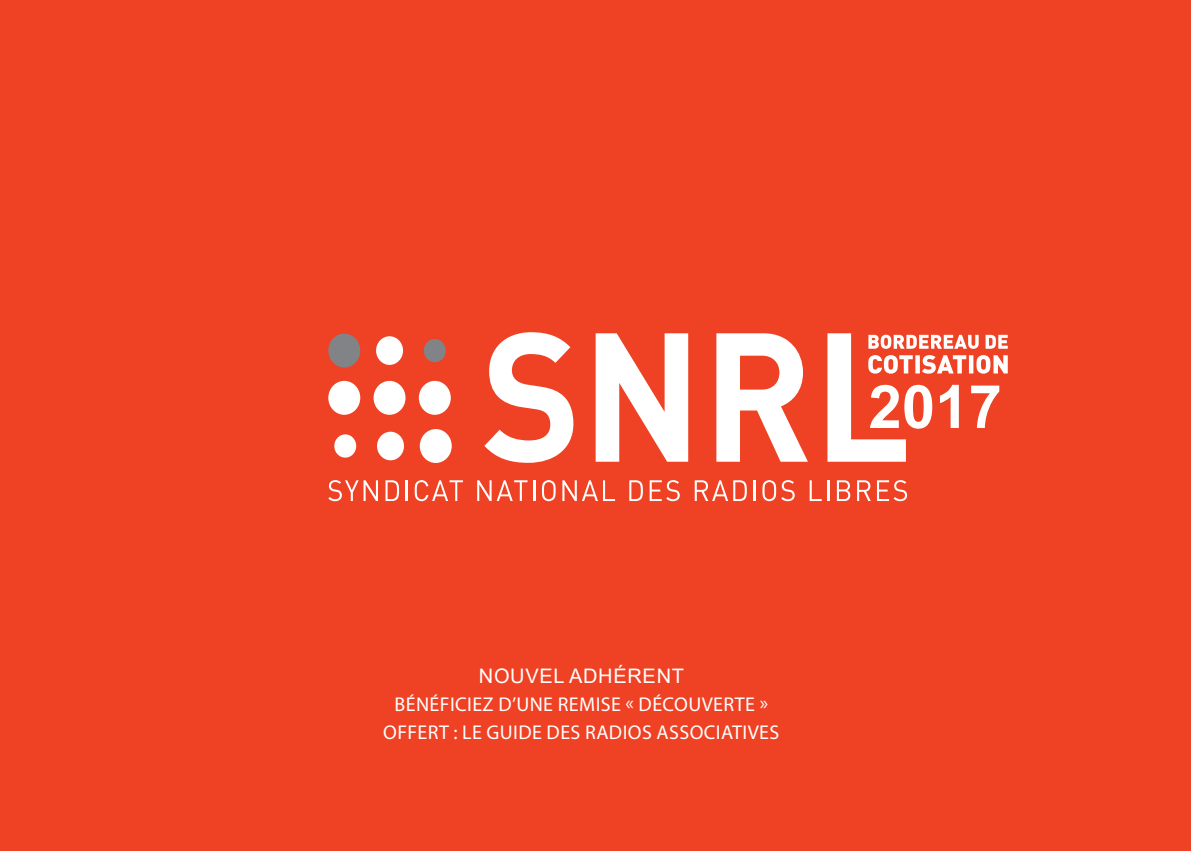
<style>
.page{position:relative;width:1191px;height:851px;background:#fff}
.page>*{position:absolute;margin:0;border:0;box-sizing:border-box;transform-origin:0 0}
.t1{font:700 60px "Arial";color:#fff}
.t2{font:20px/28px "Myriad Pro";letter-spacing:.02em;color:#fff;text-align:center}
.t3{font:20px "Arial";letter-spacing:.035em;color:#fff}
</style>
<div class="page">
<div style="left:0;top:0;width:1191px;height:850px;background:#ef4123"></div>
<div style="left:328px;top:333px;width:32px;height:34px;background:#828386;border-radius:50%"></div>
<div style="left:424px;top:339px;width:22px;height:23px;background:#828386;border-radius:50%"></div>
<div style="left:376px;top:336px;width:27px;height:29px;background:#fff;border-radius:50%"></div>
<div style="left:420px;top:429px;width:32px;height:34px;background:#fff;border-radius:50%"></div>
<div style="left:377px;top:431px;width:27px;height:29px;background:#fff;border-radius:50%"></div>
<div style="left:334px;top:434px;width:22px;height:23px;background:#fff;border-radius:50%"></div>
<div style="left:328px;top:381px;width:32px;height:34px;background:#fff;border-radius:50%"></div>
<div style="left:373px;top:381px;width:32px;height:34px;background:#fff;border-radius:50%"></div>
<div style="left:419px;top:381px;width:32px;height:34px;background:#fff;border-radius:50%"></div>
<svg style="left:484px;top:332px;width:89px;height:130px"></svg>
<svg style="left:595px;top:333px;width:93px;height:128px"></svg>
<svg style="left:716px;top:333px;width:92px;height:128px"></svg>
<svg style="left:328px;top:480px;width:50px;height:21px"></svg>
<svg style="left:385px;top:480px;width:14px;height:21px"></svg>
<hr style="left:406px;top:480px;width:2px;height:21px;background:#fff">
<svg style="left:415px;top:480px;width:48px;height:21px"></svg>
<svg style="left:477px;top:480px;width:50px;height:21px"></svg>
<hr style="left:533px;top:480px;width:2px;height:21px;background:#fff">
<svg style="left:542px;top:480px;width:13px;height:21px"></svg>
<svg style="left:562px;top:480px;width:53px;height:21px"></svg>
<svg style="left:629px;top:480px;width:14px;height:21px"></svg>
<svg style="left:649px;top:480px;width:31px;height:21px"></svg>
<svg style="left:694px;top:480px;width:53px;height:21px"></svg>
<hr style="left:753px;top:480px;width:2px;height:21px;background:#fff">
<svg style="left:762px;top:480px;width:32px;height:21px"></svg>
<svg style="left:809px;top:480px;width:12px;height:21px"></svg>
<hr style="left:827px;top:480px;width:2px;height:21px;background:#fff">
<svg style="left:837px;top:480px;width:13px;height:21px"></svg>
<svg style="left:857px;top:480px;width:13px;height:21px"></svg>
<svg style="left:877px;top:480px;width:30px;height:21px"></svg>
<svg style="left:827px;top:333px;width:180px;height:128px"></svg>
<h1 class="t1" style="left:868px;top:364px;width:135px">2017</h1>
<p class="t3" style="left:479px;top:662px;width:207px">NOUVEL ADHÉRENT</p>
<p class="t2" style="left:383px;top:690px;width:398px">BÉNÉFICIEZ D’UNE REMISE « DÉCOUVERTE »<br>OFFERT : LE GUIDE DES RADIOS ASSOCIATIVES</p>
</div>
